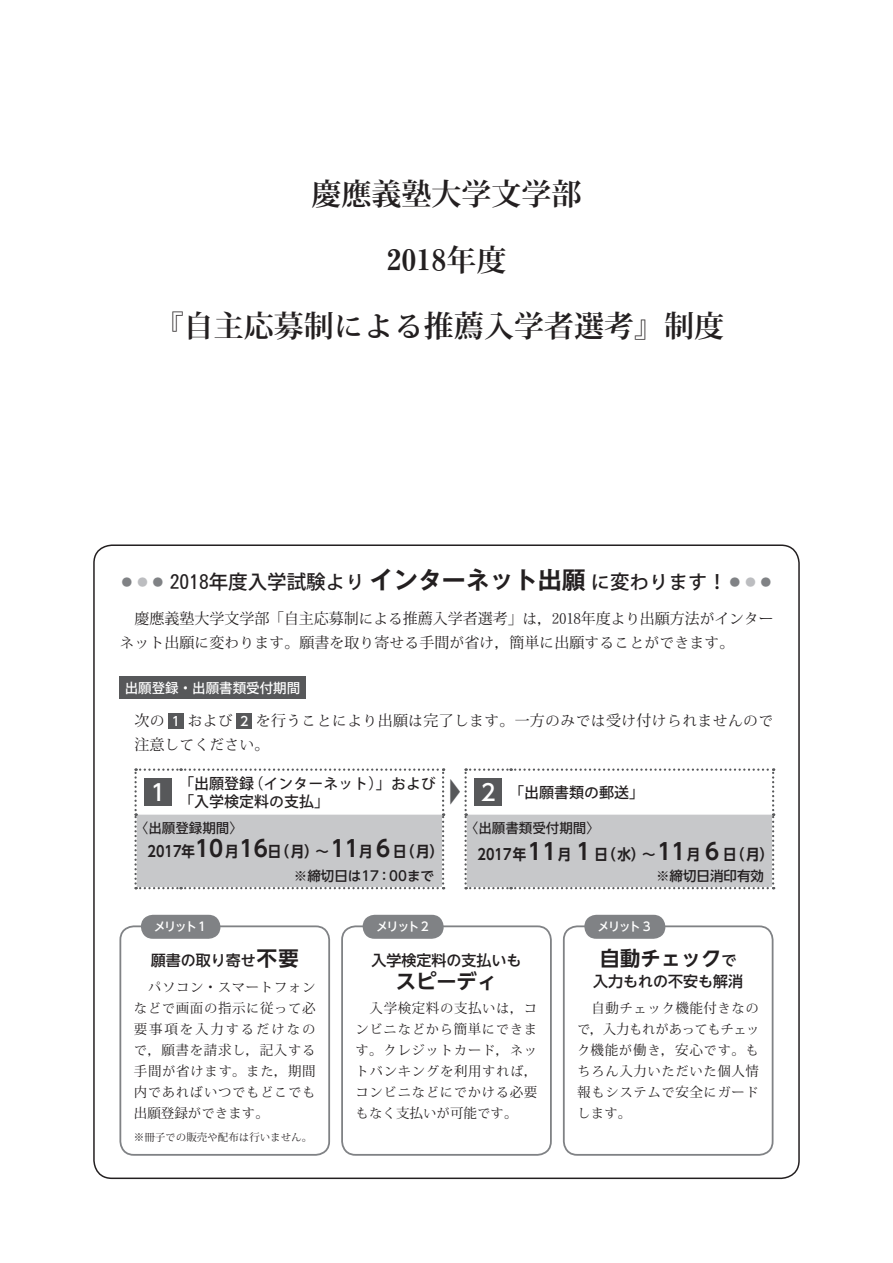
<style>
.page{position:relative;width:893px;height:1263px;background:#fff}
.page>*{position:absolute;margin:0;border:0;box-sizing:border-box;transform-origin:0 0}
.t1{font:700 30px "Koz Min Pro";color:#231f20}
.t2{font:30px "PM CB";color:#231f20}
.t3{font:700 24px "Gothic MB101 Pro De";color:#231f20}
.t4{font:500 22.5px "UD Shin Go NT Pro";color:#fff}
.t5{font:700 20.25px "UD Shin Go NT Pro De";color:#231f20}
.t6{font:15px "Koz Min Pro";color:#231f20}
.t7{font:15px "UD Shin Go C Oniz Pr 6 De B";color:#231f20;scale:.9 1}
.t8{font:500 15px "UD Shin Go NT Pro";color:#231f20}
.t9{font:500 15px "Koz Go Pro";color:#231f20}
.t10{font:14.25px/24px "Koz Min Pro";letter-spacing:.06em;color:#231f20}
.t11{font:500 14.25px "Koz Go Pro";letter-spacing:.055em;color:#231f20}
.t12{font:13.5px/21px "Koz Min Pro";letter-spacing:.04em;color:#231f20}
.t13{font:500 13.5px "UD Shin Go NT Pro";color:#231f20}
.t14{font:500 13.5px "Koz Go Pro";color:#231f20}
.t15{font:500 13.5px "Koz Go Pro";color:#fff}
.t16{font:12.9px/21px "Koz Min Pro";letter-spacing:.095em;color:#231f20;text-align:justify}
.t17{font:12.9px/21px "Koz Min Pro";letter-spacing:.02em;color:#231f20;text-align:right}
.t18{font:500 12px "UD Shin Go NT Pro";letter-spacing:-.115em;color:#fff}
.t19{font:10.5px "Koz Min Pro";color:#231f20}
.s1{font-family:"Koz Min Pro";font-weight:700}
.s2{font-size:28.5px}
.s3{font-family:"Koz Go Pro";font-weight:500;font-size:15.6px;color:#808285}
.s4{font-family:"Koz Go Pro";font-weight:500;font-size:15.6px;color:#bcbdc0}
.s5{font-family:"Mtn Gothic";font-weight:500;font-size:19.5px}
.s6{font-family:"Koz Go Pro";font-weight:500;font-size:19.5px}
.s7{font-family:"Koz Go Pro";font-weight:500;font-size:18.6px}
.s8{font-size:14.25px}
.s9{font-family:"PM CO"}
.s10{font-size:15px}
.s11{font-family:"UD Shin Go NT Pro";font-weight:500;font-size:12.6px;color:#fff}
.s12{font-family:"Koz Min Pro";font-weight:400;font-size:27px;color:#57585a}
.s13{font-family:"UD Shin Go NT Pro";font-size:22.5px;color:#fff}
.s14{font-size:22.5px}
.s15{font-family:"UD Shin Go NT Pro De";font-weight:700;font-size:20.25px}
.s16{font-size:13.5px}
.s17{font-size:12.9px}
.s18{font-size:10.05px}
.s19{font-family:"UD Shin Go NT Pro";font-weight:500;font-size:15px}
</style>
<div class="page">
<div style="left:119px;top:676px;width:186px;height:23px;background:#57585a"></div>
<div style="left:168px;top:713px;width:16px;height:15px;background:#57585a"></div>
<div style="left:237px;top:713px;width:15px;height:15px;background:#57585a"></div>
<svg style="left:134px;top:768px;width:310px;height:121px"></svg>
<svg style="left:464px;top:768px;width:310px;height:121px"></svg>
<div style="left:145px;top:778px;width:27px;height:27px;background:#57585a"></div>
<div style="left:475px;top:778px;width:27px;height:27px;background:#57585a"></div>
<div style="left:119px;top:925px;width:211px;height:231px;border:2px solid #808285;border-radius:14px"></div>
<div style="left:141px;top:915px;width:79px;height:24px;background:#808285;border-radius:12px"></div>
<div style="left:341px;top:925px;width:211px;height:231px;border:2px solid #808285;border-radius:14px"></div>
<div style="left:363px;top:915px;width:81px;height:24px;background:#808285;border-radius:12px"></div>
<div style="left:563px;top:925px;width:210px;height:231px;border:2px solid #808285;border-radius:14px"></div>
<div style="left:584px;top:915px;width:81px;height:24px;background:#808285;border-radius:12px"></div>
<h1 class="t1" style="left:311px;top:172px;width:272px">慶應義塾大学文学部</h1>
<h1 class="t2" style="left:386px;top:241px;width:121px">2018<span class="s1">年度</span></h1>
<h1 class="t1" style="left:154px;top:304px;width:571px">『自主応募制<span class="s2">による</span>推薦入学者選考』制度</h1>
<h2 class="t3" style="left:119px;top:560px;width:656px"><span class="s3">●</span><span class="s4">●</span><span class="s3">●</span> <span class="s5">2018</span><span class="s6">年度入学試験</span><span class="s7">より</span>インターネット出願<span class="s7">に</span><span class="s6">変</span><span class="s7">わります</span><span class="s6">！</span><span class="s3">●</span><span class="s4">●</span><span class="s3">●</span></h2>
<p class="t6" style="left:135px;top:608px;width:640px">慶應義塾大学文学部「自主応募制<span class="s8">による</span>推薦入学者選考」<span class="s8">は</span>，<span class="s9">2018</span>年度<span class="s8">より</span>出願方法<span class="s8">がインター</span></p>
<p class="t10" style="left:120px;top:630px;width:616px">ネット<span class="s10">出願</span>に<span class="s10">変</span>わります<span class="s10">。願書</span>を<span class="s10">取</span>り<span class="s10">寄</span>せる<span class="s10">手間</span>が<span class="s10">省</span>け<span class="s10">，簡単</span>に<span class="s10">出願</span>することができます<span class="s10">。</span></p>
<p class="t15" style="left:125px;top:679px;width:177px">出願登録・出願書類受付期間</p>
<p class="t10" style="left:134px;top:708px;width:640px"><span class="s10">次</span>の <span class="s11">1</span> および <span class="s11">2</span> を<span class="s10">行</span>うことにより<span class="s10">出願</span>は<span class="s10">完了</span>します<span class="s10">。一方</span>のみでは<span class="s10">受</span>け<span class="s10">付</span>けられませんので<span class="s10">注意</span>してください<span class="s10">。</span></p>
<h3 class="t4" style="left:151px;top:774px;width:16px">1</h3>
<p class="t11" style="left:179px;top:774px;width:258px"><span class="s10">「出願登録（</span>インターネット<span class="s10">）」</span>および</p>
<p class="t9" style="left:447px;top:783px;width:199px"><span class="s12">▶</span> <span class="s13">2</span> 「出願書類<span class="s8">の</span>郵送」</p>
<p class="t9" style="left:179px;top:792px;width:151px">「入学検定料<span class="s8">の</span>支払」</p>
<p class="t14" style="left:135px;top:819px;width:109px">〈出願登録期間〉</p>
<p class="t7" style="left:148px;top:839px;width:330px">2017年<span class="s14">10</span>月<span class="s14">16</span>日（月）～<span class="s14">11</span>月 <span class="s14">6</span> 日（月）</p>
<p class="t13" style="left:294px;top:864px;width:142px">※締切日は17：00まで</p>
<p class="t14" style="left:465px;top:819px;width:136px">〈出願書類受付期間〉</p>
<p class="t7" style="left:478px;top:842px;width:330px">2017年<span class="s14">11</span>月 <span class="s14">1</span> 日（水）～<span class="s14">11</span>月 <span class="s14">6</span> 日（月）</p>
<p class="t13" style="left:656px;top:864px;width:109px">※締切日消印有効</p>
<p class="t18" style="left:154px;top:917px;width:54px">メリット 1</p>
<p class="t18" style="left:376px;top:917px;width:54px">メリット2</p>
<p class="t18" style="left:597px;top:917px;width:55px">メリット 3</p>
<p class="t8" style="left:151px;top:948px;width:149px">願書の取り寄せ<span class="s15">不要</span></p>
<p class="t16" style="left:134px;top:976px;width:183px;text-indent:14px">パソコン<span class="s16">・</span>スマートフォンなどで<span class="s16">画面</span>の<span class="s16">指示</span>に<span class="s16">従</span>って<span class="s16">必要事項</span>を<span class="s16">入力</span>するだけなの</p>
<p class="t12" style="left:134px;top:1039px;width:183px"><span class="s17">で</span>，願書<span class="s17">を</span>請求<span class="s17">し</span>，記入<span class="s17">する</span>手間<span class="s17">が</span>省<span class="s17">けます</span>。<span class="s17">また</span>，期間</p>
<p class="t16" style="left:134px;top:1081px;width:183px"><span class="s16">内</span>であればいつでもどこでも</p>
<p class="t12" style="left:134px;top:1102px;width:136px">出願登録<span class="s17">ができます</span>。</p>
<p class="t19" style="left:134px;top:1130px;width:180px">※冊子<span class="s18">での</span>販売<span class="s18">や</span>配布<span class="s18">は</span>行<span class="s18">いません</span>。</p>
<p class="t8" style="left:371px;top:948px;width:152px">入学検定料の支払いも</p>
<h3 class="t5" style="left:396px;top:964px;width:103px">スピーディ</h3>
<p class="t12" style="left:370px;top:997px;width:169px">入学検定料<span class="s17">の</span>支払<span class="s17">いは</span>，<span class="s17">コ</span></p>
<p class="t16" style="left:356px;top:1018px;width:183px">ンビニなどから<span class="s16">簡単</span>にできます<span class="s16">。</span>クレジットカード<span class="s16">，</span>ネットバンキングを<span class="s16">利用</span>すれば<span class="s16">，</span>コンビニなどにでかける<span class="s16">必要</span>もなく<span class="s16">支払</span>いが<span class="s16">可能</span>です<span class="s16">。</span></p>
<h3 class="t5" style="left:600px;top:941px;width:138px">自動チェック<span class="s19">で</span></h3>
<p class="t8" style="left:593px;top:969px;width:151px">入力もれの不安も解消</p>
<p class="t17" style="left:577px;top:997px;width:183px"><span class="s16">自動</span>チェック<span class="s16">機能付</span>きなので<span class="s16">，入力</span>もれがあってもチェッ</p>
<p class="t12" style="left:577px;top:1039px;width:183px"><span class="s17">ク</span>機能<span class="s17">が</span>働<span class="s17">き</span>，安心<span class="s17">です</span>。<span class="s17">も</span></p>
<p class="t16" style="left:577px;top:1060px;width:183px">ちろん<span class="s16">入力</span>いただいた<span class="s16">個人情報</span>もシステムで<span class="s16">安全</span>にガードします<span class="s16">。</span></p>
</div>
